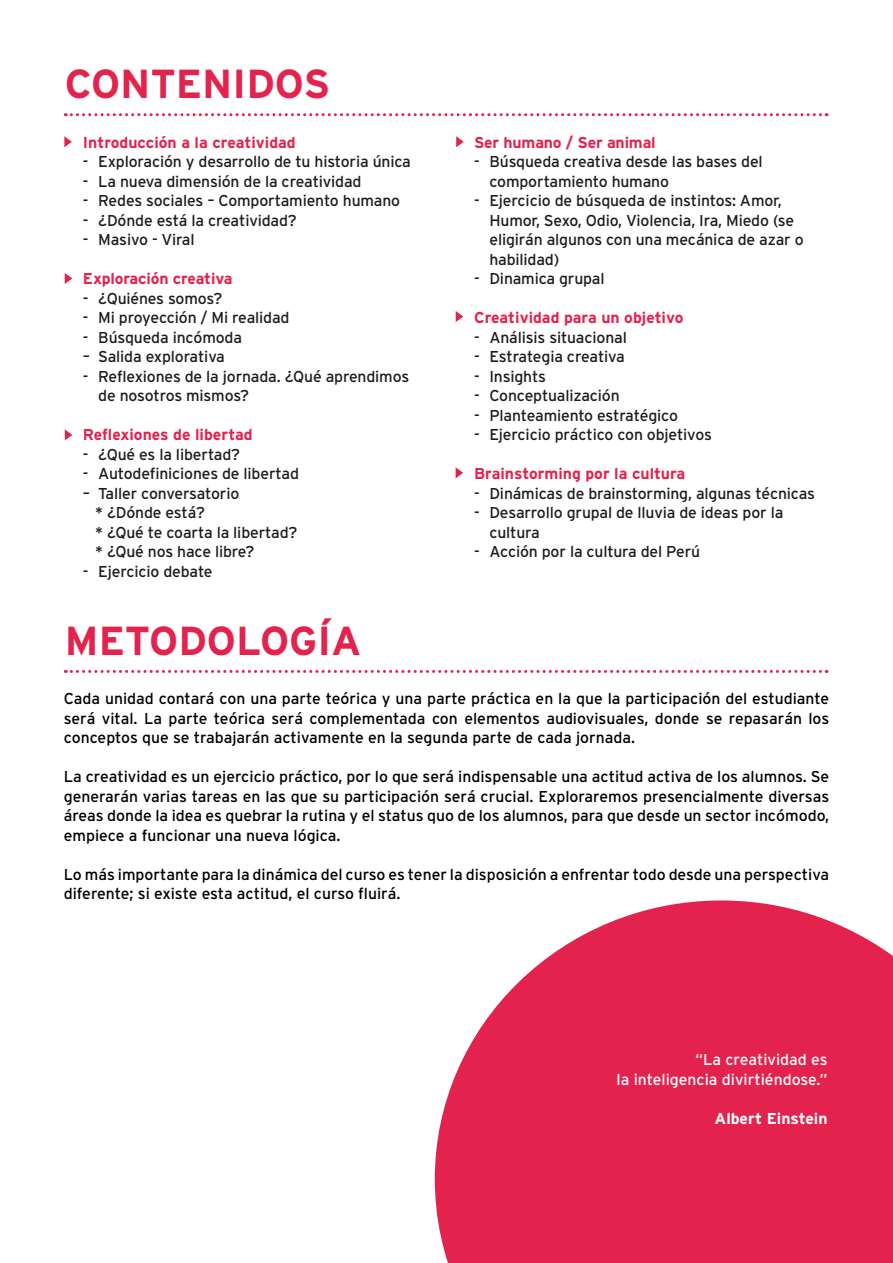
<style>
.page{position:relative;width:893px;height:1263px;background:#fff}
.page>*{position:absolute;margin:0;border:0;box-sizing:border-box;transform-origin:0 0}
.t1{font:700 40.5px "Interstate";color:#e3234e}
.t2{font:15.75px/19.5px "Interstate";letter-spacing:-.01em;color:#1d1d1b}
.t3{font:15.75px/19.5px "Interstate";color:#000;text-align:justify}
.t4{font:700 15.75px "Interstate";color:#e3234e}
.t5{font:15.75px/19.5px "Interstate";color:#fff;text-align:right}
.t6{font:700 15.75px "Interstate";color:#fff}
</style>
<div class="page">
<svg style="left:435px;top:900px;width:458px;height:363px;background:#e63e64"></svg>
<svg style="left:65px;top:113px;width:762px;height:3px"></svg>
<svg style="left:64px;top:136px;width:8px;height:11px"></svg>
<svg style="left:456px;top:136px;width:8px;height:11px"></svg>
<svg style="left:456px;top:311px;width:7px;height:11px"></svg>
<svg style="left:65px;top:429px;width:7px;height:11px"></svg>
<svg style="left:456px;top:467px;width:7px;height:11px"></svg>
<svg style="left:65px;top:670px;width:762px;height:3px"></svg>
<svg style="left:65px;top:273px;width:7px;height:11px"></svg>
<h1 class="t1" style="left:65px;top:61px;width:267px">CONTENIDOS</h1>
<p class="t4" style="left:83px;top:133px;width:214px">Introducción a la creatividad</p>
<p class="t2" style="left:83px;top:152px;width:329px">- Exploración y desarrollo de tu historia única</p>
<p class="t2" style="left:83px;top:171px;width:280px">- La nueva dimensión de la creatividad</p>
<p class="t2" style="left:83px;top:191px;width:319px">- Redes sociales – Comportamiento humano</p>
<p class="t2" style="left:83px;top:210px;width:215px">- ¿Dónde está la creatividad?</p>
<p class="t2" style="left:83px;top:230px;width:113px">- Masivo - Viral</p>
<p class="t4" style="left:83px;top:270px;width:151px">Exploración creativa</p>
<p class="t2" style="left:83px;top:288px;width:141px">- ¿Quiénes somos?</p>
<p class="t2" style="left:83px;top:308px;width:208px">- Mi proyección / Mi realidad</p>
<p class="t2" style="left:83px;top:327px;width:161px">- Búsqueda incómoda</p>
<p class="t2" style="left:83px;top:347px;width:144px">– Salida explorativa</p>
<p class="t2" style="left:98px;top:366px;width:312px;text-indent:-15px">- Reflexiones de la jornada. ¿Qué aprendimos de nosotros mismos?</p>
<p class="t4" style="left:83px;top:426px;width:171px">Reflexiones de libertad</p>
<p class="t2" style="left:83px;top:444px;width:159px">- ¿Qué es la libertad?</p>
<p class="t2" style="left:83px;top:464px;width:218px">- Autodefiniciones de libertad</p>
<p class="t2" style="left:95px;top:483px;width:204px;text-indent:-12px">– Taller conversatorio<br>* ¿Dónde está?<br>* ¿Qué te coarta la libertad? * ¿Qué nos hace libre?</p>
<p class="t2" style="left:83px;top:561px;width:131px">- Ejercicio debate</p>
<p class="t4" style="left:474px;top:133px;width:183px">Ser humano / Ser animal</p>
<p class="t2" style="left:489px;top:152px;width:275px;text-indent:-15px">- Búsqueda creativa desde las bases del comportamiento humano</p>
<p class="t2" style="left:489px;top:191px;width:316px;text-indent:-15px">- Ejercicio de búsqueda de instintos: Amor, Humor, Sexo, Odio, Violencia, Ira, Miedo (se eligirán algunos con una mecánica de azar o habilidad)</p>
<p class="t2" style="left:474px;top:269px;width:132px">- Dinamica grupal</p>
<p class="t4" style="left:474px;top:309px;width:211px">Creatividad para un objetivo</p>
<p class="t2" style="left:474px;top:327px;width:154px">- Análisis situacional</p>
<p class="t2" style="left:474px;top:347px;width:152px">- Estrategia creativa</p>
<p class="t2" style="left:474px;top:366px;width:73px">- Insights</p>
<p class="t2" style="left:474px;top:386px;width:147px">- Conceptualización</p>
<p class="t2" style="left:474px;top:405px;width:205px">- Planteamiento estratégico</p>
<p class="t2" style="left:474px;top:425px;width:239px">- Ejercicio práctico con objetivos</p>
<p class="t4" style="left:474px;top:465px;width:213px">Brainstorming por la cultura</p>
<p class="t2" style="left:474px;top:483px;width:342px">- Dinámicas de brainstorming, algunas técnicas</p>
<p class="t2" style="left:489px;top:503px;width:295px;text-indent:-15px">- Desarrollo grupal de lluvia de ideas por la cultura</p>
<p class="t2" style="left:474px;top:542px;width:227px">- Acción por la cultura del Perú</p>
<h1 class="t1" style="left:65px;top:618px;width:298px">METODOLOGÍA</h1>
<p class="t3" style="left:64px;top:689px;width:767px">Cada unidad contará con una parte teórica y una parte práctica en la que la participación del estudiante será vital. La parte teórica será complementada con elementos audiovisuales, donde se repasarán los conceptos que se trabajarán activamente en la segunda parte de cada jornada.</p>
<p class="t3" style="left:64px;top:767px;width:767px">La creatividad es un ejercicio práctico, por lo que será indispensable una actitud activa de los alumnos. Se generarán varias tareas en las que su participación será crucial. Exploraremos presencialmente diversas áreas donde la idea es quebrar la rutina y el status quo de los alumnos, para que desde un sector incómodo, empiece a funcionar una nueva lógica.</p>
<p class="t3" style="left:64px;top:864px;width:767px">Lo más importante para la dinámica del curso es tener la disposición a enfrentar todo desde una perspectiva diferente; si existe esta actitud, el curso fluirá.</p>
<p class="t5" style="left:617px;top:1050px;width:213px">“La creatividad es<br>la inteligencia divirtiéndose.”</p>
<p class="t6" style="left:714px;top:1110px;width:115px">Albert Einstein</p>
</div>
